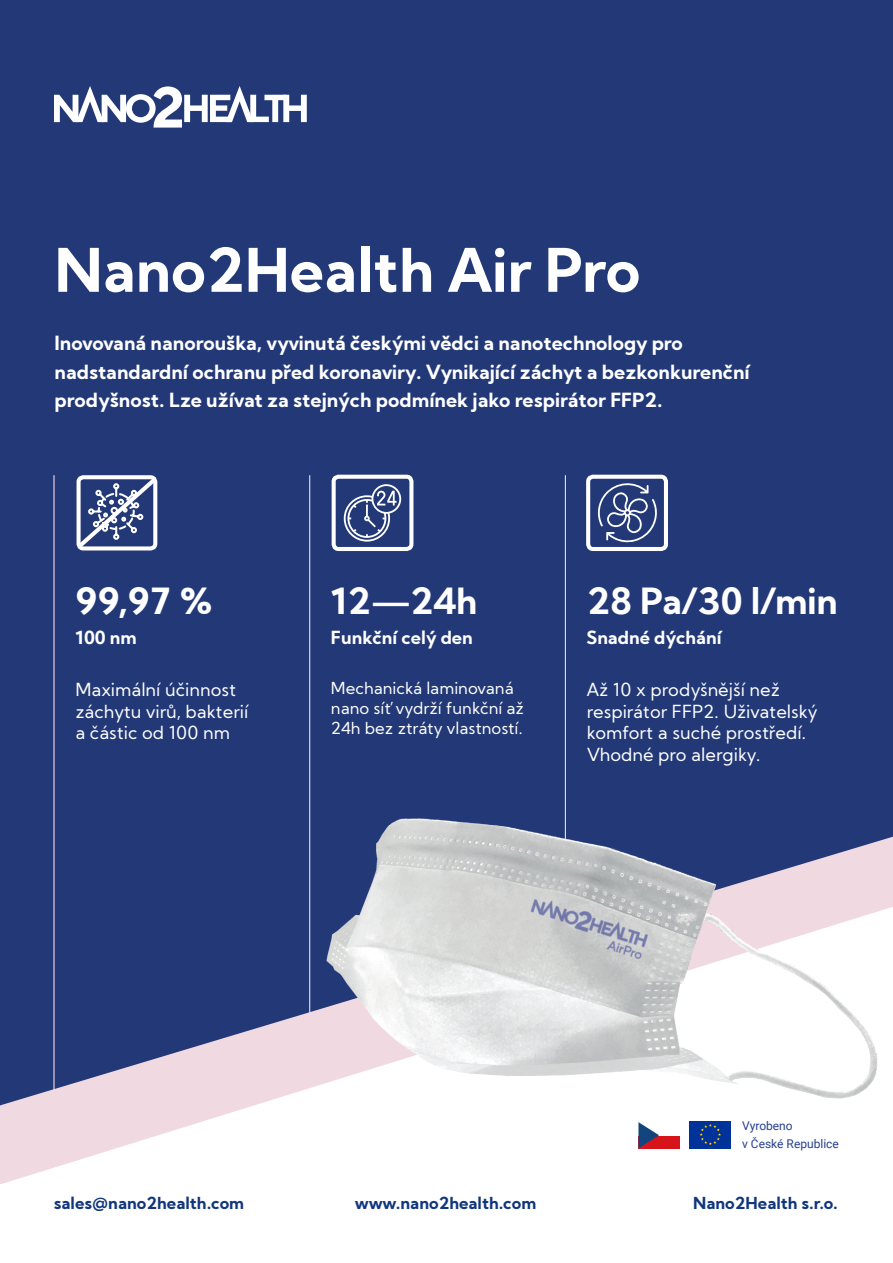
<style>
.page{position:relative;width:893px;height:1263px;background:#fff}
.page>*{position:absolute;margin:0;border:0;box-sizing:border-box;transform-origin:0 0}
.t1{font:700 60px "Kumbh Sans";color:#fff}
.t2{font:700 36px "Kumbh Sans";color:#fff}
.t3{font:700 19.5px/28.5px "Kumbh Sans";color:#fff}
.t4{font:18px/21.6px "Kumbh Sans";color:#fff}
.t5{font:700 18px "Kumbh Sans";color:#fff}
.t6{font:16.5px/19.8px "Kumbh Sans";color:#fff}
.t7{font:700 16.5px "Kumbh Sans";color:#11367e}
.t8{font:12px "Roboto";color:#253f8e}
</style>
<div class="page">
<svg style="left:0;top:1105px;width:731px;height:79px"></svg>
<div style="left:0;top:0;width:893px;height:1105px;background:#233977"></div>
<hr style="left:53px;top:475px;width:2px;height:661px;background:#f1d9e2">
<hr style="left:309px;top:475px;width:1px;height:570px;background:#f1d9e2">
<hr style="left:565px;top:475px;width:1px;height:490px;background:#f1d9e2">
<img style="left:313px;top:754px;width:580px;height:371px">
<div style="left:638px;top:1123px;width:42px;height:25px;background:#d6141a"></div>
<div style="left:638px;top:1122px;width:42px;height:13px;background:#fff"></div>
<svg style="left:638px;top:1122px;width:21px;height:26px"></svg>
<div style="left:690px;top:1121px;width:41px;height:27px;background:#039"></div>
<svg style="left:700px;top:1124px;width:21px;height:21px"></svg>
<svg style="left:73px;top:474px;width:87px;height:78px"></svg>
<div style="left:332px;top:475px;width:81px;height:76px;border:4px solid #fff;border-radius:5px"></div>
<svg style="left:344px;top:484px;width:57px;height:58px;background:#546595"></svg>
<div style="left:586px;top:475px;width:82px;height:76px;border:4px solid #fff;border-radius:5px"></div>
<svg style="left:596px;top:480px;width:63px;height:66px;background:#495b8e"></svg>
<svg style="left:54px;top:86px;width:253px;height:42px"></svg>
<p class="t1" style="left:55px;top:232px;width:587px">Nano2Health Air Pro</p>
<p class="t3" style="left:55px;top:329px;width:697px">Inovovaná nanorouška, vyvinutá českými vědci a nanotechnology pro nadstandardní ochranu před koronaviry. Vynikající záchyt a bezkonkurenční prodyšnost. Lze užívat za stejných podmínek jako respirátor FFP2.</p>
<p class="t2" style="left:75px;top:578px;width:139px">99,97 %</p>
<p class="t5" style="left:75px;top:626px;width:63px">100 nm</p>
<p class="t4" style="left:75px;top:679px;width:175px">Maximální účinnost záchytu virů, bakterií a částic od 100 nm</p>
<p class="t2" style="left:331px;top:578px;width:148px">12—24h</p>
<p class="t5" style="left:331px;top:626px;width:143px">Funkční celý den</p>
<p class="t6" style="left:331px;top:678px;width:195px">Mechanická laminovaná nano síťvydrží funkční až<br>24h bez ztráty vlastností.</p>
<p class="t2" style="left:587px;top:578px;width:253px">28 Pa/30 l/min</p>
<p class="t5" style="left:587px;top:626px;width:136px">Snadné dýchání</p>
<p class="t4" style="left:587px;top:679px;width:232px">Až 10 x prodyšnější než respirátor FFP2. Uživatelský komfort a suché prostředí.<br>Vhodné pro alergiky.</p>
<p class="t8" style="left:742px;top:1117px;width:52px">Vyrobeno</p>
<p class="t8" style="left:742px;top:1135px;width:98px">v České Republice</p>
<p class="t7" style="left:54px;top:1193px;width:192px">sales@nano2health.com</p>
<p class="t7" style="left:355px;top:1192px;width:183px">www.nano2health.com</p>
<p class="t7" style="left:693px;top:1192px;width:146px">Nano2Health s.r.o.</p>
</div>
